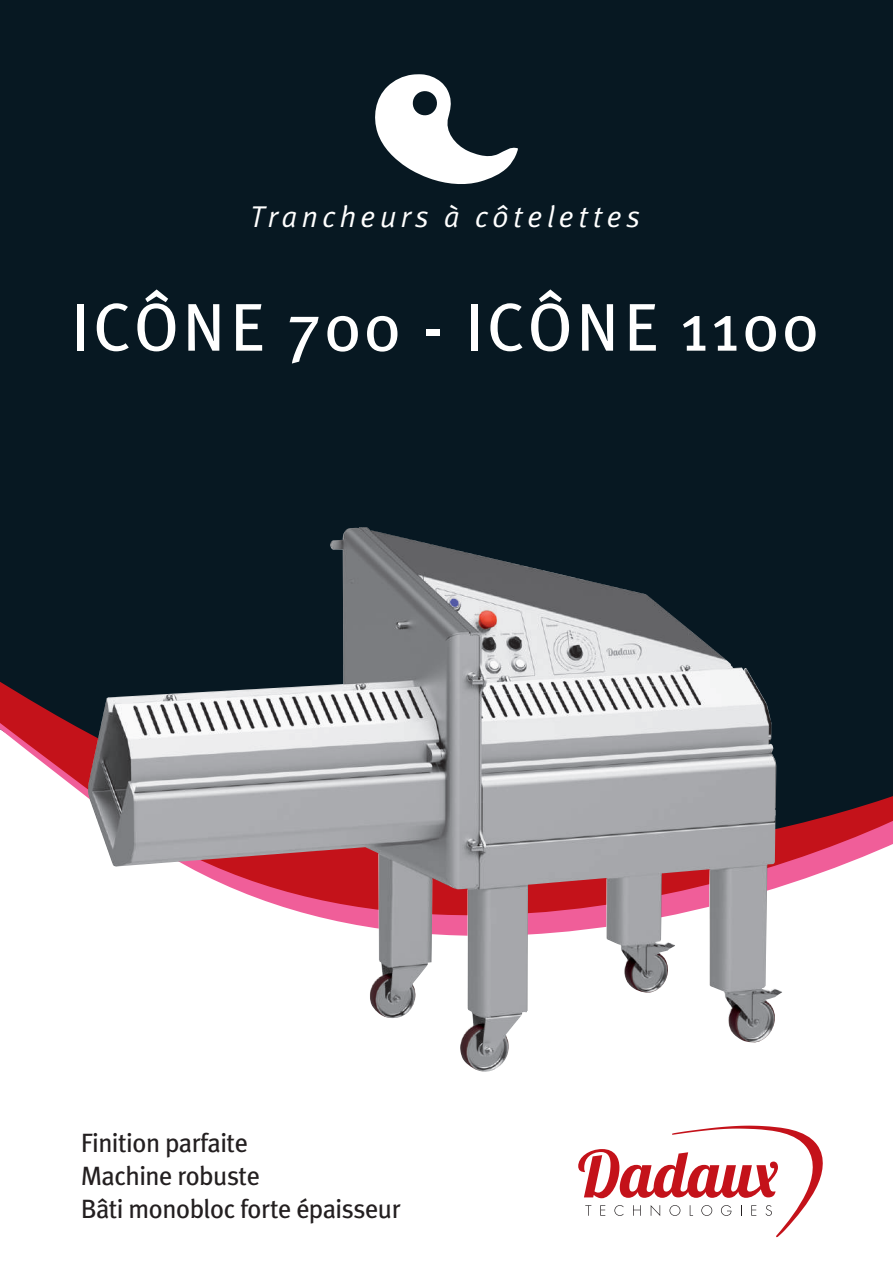
<style>
.page{position:relative;width:893px;height:1263px;background:#fff}
.page>*{position:absolute;margin:0;border:0;box-sizing:border-box;transform-origin:0 0}
.t1{font:67.5px "Meta Plus";letter-spacing:.05em;color:#fff}
.t2{font:italic 30px "Meta Plus Normal";letter-spacing:.15em;color:#fff}
.t3{font:26.4px/33px "Meta Plus";letter-spacing:-.02em;color:#231f20}
</style>
<div class="page">
<div style="left:0;top:0;width:893px;height:516px;background:#071822"></div>
<div style="left:0;top:516px;width:893px;height:8px;background:#071822"></div>
<svg style="left:0;top:524px;width:893px;height:362px;fill:#071822"></svg>
<svg style="left:578px;top:1125px;width:245px;height:112px"></svg>
<img style="left:88px;top:527px;width:695px;height:545px">
<svg style="left:375px;top:74px;width:143px;height:112px"></svg>
<p class="t2" style="left:250px;top:205px;width:391px">Trancheurs à côtelettes</p>
<h1 class="t1" style="left:71px;top:301px;width:748px">ICÔNE 700 - ICÔNE 1100</h1>
<p class="t3" style="left:81px;top:1128px;width:322px">Finition parfaite<br>Machine robuste<br>Bâti monobloc forte épaisseur</p>
</div>
